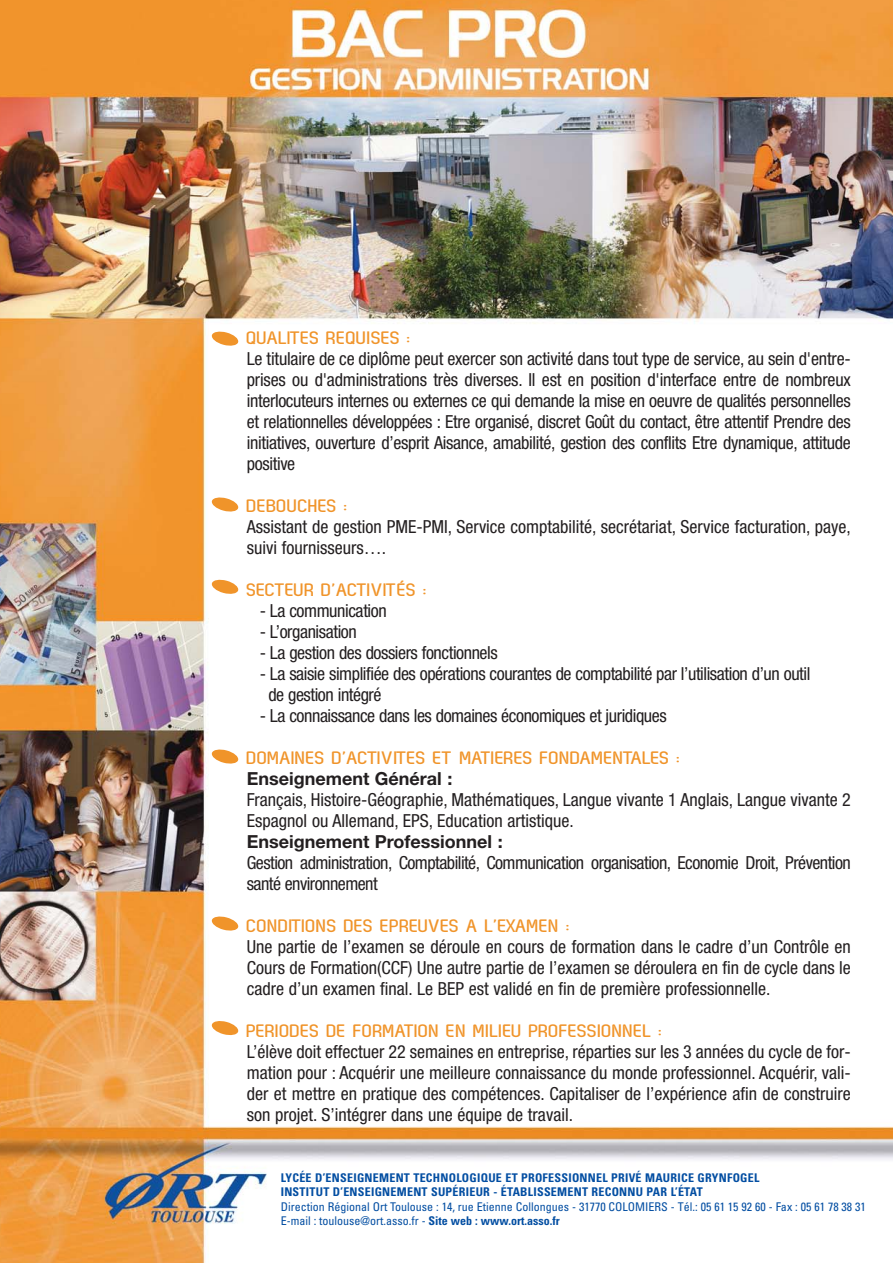
<style>
.page{position:relative;width:893px;height:1263px;background:#fff}
.page>*{position:absolute;margin:0;border:0;box-sizing:border-box;transform-origin:0 0}
.t1{font:condensed 18px/21px "Helvetica Neue";letter-spacing:-.02em;color:#231f20;text-align:justify}
.t2{font:condensed 18px/21px "Helvetica Neue";color:#231f20}
.t3{font:700 18px "Zag";color:#f0942a;scale:1.25 1}
.t4{font:700 18px "Zag";letter-spacing:-.025em;color:#f0942a;scale:1.25 1}
.t5{font:700 18px "Helvetica Neue";color:#231f20}
.t6{font:condensed 12px/14.2px "Univers";color:#034ea2}
.t7{font:700 condensed 12px/14.2px "Univers";letter-spacing:.02em;color:#034ea2}
.s1{font-weight:700}
</style>
<div class="page">
<img style="left:0;top:0;width:892px;height:1263px">
<svg style="left:211px;top:331px;width:28px;height:16px"></svg>
<svg style="left:211px;top:497px;width:28px;height:16px"></svg>
<svg style="left:211px;top:579px;width:28px;height:16px"></svg>
<svg style="left:211px;top:749px;width:28px;height:16px"></svg>
<svg style="left:211px;top:916px;width:28px;height:16px"></svg>
<svg style="left:211px;top:1020px;width:28px;height:16px"></svg>
<p class="t3" style="left:247px;top:332px;width:133px">QUALITES REQUISES :</p>
<p class="t1" style="left:247px;top:349px;width:605px">Le titulaire de ce diplôme peut exercer son activité dans tout type de service, au sein d'entre&shy;prises ou d'administrations très diverses. Il est en position d'interface entre de nombreux interlocuteurs internes ou externes ce qui demande la mise en oeuvre de qualités personnelles et relationnelles développées : Etre organisé, discret Goût du contact, être attentif Prendre des initiatives, ouverture d’esprit Aisance, amabilité, gestion des conflits Etre dynamique, attitude positive</p>
<p class="t3" style="left:247px;top:500px;width:83px">DEBOUCHES :</p>
<p class="t2" style="left:247px;top:517px;width:605px">Assistant de gestion PME-PMI, Service comptabilité, secrétariat, Service facturation, paye, suivi fournisseurs….</p>
<p class="t4" style="left:247px;top:584px;width:146px">SECTEUR D’ACTIVITÉS :</p>
<p class="t1" style="left:260px;top:601px;width:128px">- La communication</p>
<p class="t1" style="left:260px;top:622px;width:99px">- L’organisation</p>
<p class="t1" style="left:260px;top:643px;width:239px">- La gestion des dossiers fonctionnels</p>
<p class="t1" style="left:268px;top:664px;width:543px;text-indent:-9px">- La saisie simplifiée des opérations courantes de comptabilité par l’utilisation d’un outil de gestion intégré</p>
<p class="t1" style="left:260px;top:706px;width:408px">- La connaissance dans les domaines économiques et juridiques</p>
<p class="t4" style="left:247px;top:752px;width:349px">DOMAINES D’ACTIVITES ET MATIERES FONDAMENTALES :</p>
<p class="t5" style="left:247px;top:772px;width:207px">Enseignement Général :</p>
<p class="t2" style="left:247px;top:790px;width:605px">Français, Histoire-Géographie, Mathématiques, Langue vivante 1 Anglais, Langue vivante 2<br>Espagnol ou Allemand, EPS, Education artistique.</p>
<p class="t5" style="left:247px;top:835px;width:257px">Enseignement Professionnel :</p>
<p class="t1" style="left:247px;top:853px;width:605px">Gestion administration, Comptabilité, Communication organisation, Economie Droit, Prévention santé environnement</p>
<p class="t3" style="left:247px;top:920px;width:260px">CONDITIONS DES EPREUVES A L’EXAMEN :</p>
<p class="t1" style="left:247px;top:937px;width:605px">Une partie de l’examen se déroule en cours de formation dans le cadre d’un Contrôle en Cours de Formation(CCF) Une autre partie de l’examen se déroulera en fin de cycle dans le cadre d’un examen final. Le BEP est validé en fin de première professionnelle.</p>
<p class="t3" style="left:247px;top:1025px;width:334px">PERIODES DE FORMATION EN MILIEU PROFESSIONNEL :</p>
<p class="t1" style="left:247px;top:1042px;width:605px">L’élève doit effectuer 22 semaines en entreprise, réparties sur les 3 années du cycle de for&shy;mation pour : Acquérir une meilleure connaissance du monde professionnel. Acquérir, vali&shy;der et mettre en pratique des compétences. Capitaliser de l’expérience afin de construire son projet. S’intégrer dans une équipe de travail.</p>
<p class="t7" style="left:281px;top:1172px;width:480px">LYCÉE D’ENSEIGNEMENT TECHNOLOGIQUE ET PROFESSIONNEL PRIVÉ MAURICE GRYNFOGEL<br>INSTITUT D’ENSEIGNEMENT SUPÉRIEUR - ÉTABLISSEMENT RECONNU PAR L’ÉTAT</p>
<p class="t6" style="left:281px;top:1200px;width:586px">Direction Régional Ort Toulouse : 14, rue Etienne Collongues - 31770 COLOMIERS - Tél.: 05 61 15 92 60 - Fax : 05 61 78 38 31<br>E-mail : toulouse@ort.asso.fr - <span class="s1">Site web : www.ort.asso.fr</span></p>
</div>
